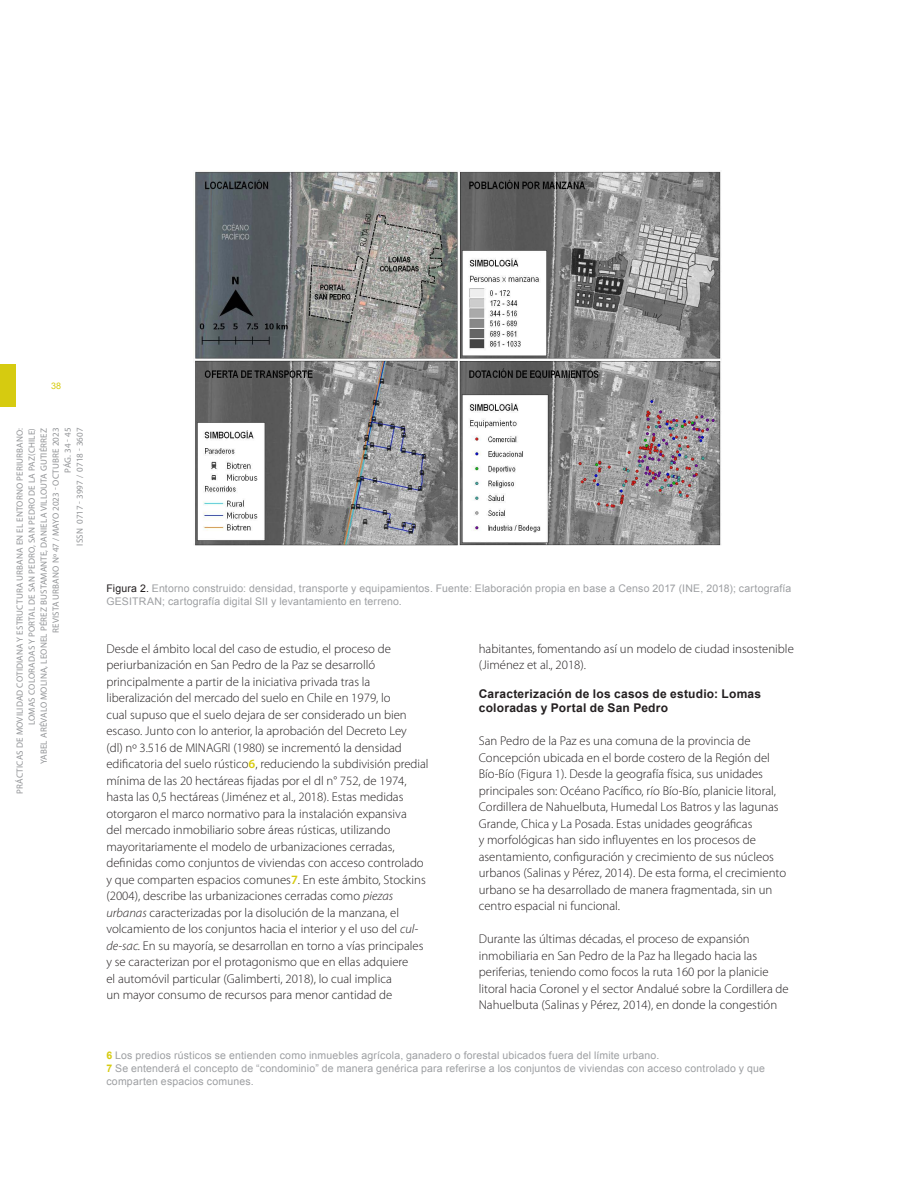
<style>
.page{position:relative;width:915px;height:1191px;background:#fff}
.page>*{position:absolute;margin:0;border:0;box-sizing:border-box;transform-origin:0 0}
._11_Cuerpo_Texto{font:300 12.75px/16.5px "Myriad Pro";color:#231f20}
._09_Bajada_Titulo_1{font:700 12px/14.4px "Arial";letter-spacing:.02em;color:#231f20}
._12_Notas_Pie{font:10.5px/12.6px "Arial";letter-spacing:.02em;color:#9d9fa2}
._13_Pie_Foto{font:10.5px/12.6px "Arial";letter-spacing:.015em;color:#9d9fa2}
.t1{font:9px/12px "Myriad Pro";letter-spacing:.02em;color:#939598;text-align:right}
.t2{font:9px "Arial";color:#d6cb10}
.s1{color:#231f20}
.s2{font-weight:600;color:#d6cb10}
.s3{font-style:italic}
.s4{font-weight:700;color:#d6cb10}
</style>
<div class="page">
<div style="left:0;top:364px;width:16px;height:42px;background:#d6cb10"></div>
<img style="left:195px;top:171px;width:526px;height:375px">
<p class="t2" style="left:51px;top:379px;width:12px">38</p>
<p class="t1" style="left:14px;top:794px;width:368px;rotate:-90deg">PRÁCTICAS DE MOVILIDAD COTIDIANA Y ESTRUCTURA URBANA EN EL ENTORNO PERIURBANO:<br>LOMAS COLORADAS Y PORTAL DE SAN PEDRO, SAN PEDRO DE LA PAZ(CHILE)<br>YABEL ARÉVALO MOLINA, LEONEL PÉREZ BUSTAMANTE, DANIELA VILLOUTA GUTIÉRREZ REVISTA URBANO Nº 47 / MAYO 2023 - OCTUBRE 2023<br>PÁG. 34 - 45<br>ISSN 0717 - 3997 / 0718 - 3607</p>
<p class="_13_Pie_Foto" style="left:106px;top:582px;width:686px"><span class="s1">Figura 2.</span> Entorno construido: densidad, transporte y equipamientos. Fuente: Elaboración propia en base a Censo 2017 (INE, 2018); cartografía<br>GESITRAN; cartografía digital SII y levantamiento en terreno.</p>
<p class="_11_Cuerpo_Texto" style="left:106px;top:640px;width:324px">Desde el ámbito local del caso de estudio, el proceso de periurbanización en San Pedro de la Paz se desarrolló principalmente a partir de la iniciativa privada tras la liberalización del mercado del suelo en Chile en 1979, lo<br>cual supuso que el suelo dejara de ser considerado un bien escaso. Junto con lo anterior, la aprobación del Decreto Ley<br>(dl) nº 3.516 de MINAGRI (1980) se incrementó la densidad edificatoria del suelo rústico<span class="s2">6</span>, reduciendo la subdivisión predial mínima de las 20 hectáreas fijadas por el dl n° 752, de 1974, hasta las 0,5 hectáreas (Jiménez et al., 2018). Estas medidas otorgaron el marco normativo para la instalación expansiva<br>del mercado inmobiliario sobre áreas rústicas, utilizando mayoritariamente el modelo de urbanizaciones cerradas, definidas como conjuntos de viviendas con acceso controlado y que comparten espacios comunes<span class="s2">7</span>. En este ámbito, Stockins (2004), describe las urbanizaciones cerradas como <span class="s3">piezas urbanas</span> caracterizadas por la disolución de la manzana, el volcamiento de los conjuntos hacia el interior y el uso del <span class="s3">cul&shy;de-sac.</span> En su mayoría, se desarrollan en torno a vías principales y se caracterizan por el protagonismo que en ellas adquiere<br>el automóvil particular (Galimberti, 2018), lo cual implica<br>un mayor consumo de recursos para menor cantidad de</p>
<p class="_11_Cuerpo_Texto" style="left:478px;top:640px;width:316px">habitantes, fomentando así un modelo de ciudad insostenible (Jiménez et al., 2018).</p>
<p class="_09_Bajada_Titulo_1" style="left:478px;top:687px;width:284px">Caracterización de los casos de estudio: Lomas coloradas y Portal de San Pedro</p>
<p class="_11_Cuerpo_Texto" style="left:478px;top:733px;width:309px">San Pedro de la Paz es una comuna de la provincia de Concepción ubicada en el borde costero de la Región del Bío-Bío (Figura 1). Desde la geografía física, sus unidades principales son: Océano Pacífico, río Bío-Bío, planicie litoral, Cordillera de Nahuelbuta, Humedal Los Batros y las lagunas Grande, Chica y La Posada. Estas unidades geográficas<br>y morfológicas han sido influyentes en los procesos de asentamiento, configuración y crecimiento de sus núcleos urbanos (Salinas y Pérez, 2014). De esta forma, el crecimiento urbano se ha desarrollado de manera fragmentada, sin un centro espacial ni funcional.</p>
<p class="_11_Cuerpo_Texto" style="left:478px;top:931px;width:311px">Durante las últimas décadas, el proceso de expansión inmobiliaria en San Pedro de la Paz ha llegado hacia las periferias, teniendo como focos la ruta 160 por la planicie litoral hacia Coronel y el sector Andalué sobre la Cordillera de Nahuelbuta (Salinas y Pérez, 2014), en donde la congestión</p>
<p class="_12_Notas_Pie" style="left:106px;top:1049px;width:554px"><span class="s4">6</span> Los predios rústicos se entienden como inmuebles agrícola, ganadero o forestal ubicados fuera del límite urbano.</p>
<p class="_12_Notas_Pie" style="left:106px;top:1062px;width:659px"><span class="s4">7</span> Se entenderá el concepto de “condominio” de manera genérica para referirse a los conjuntos de viviendas con acceso controlado y que comparten espacios comunes.</p>
</div>
